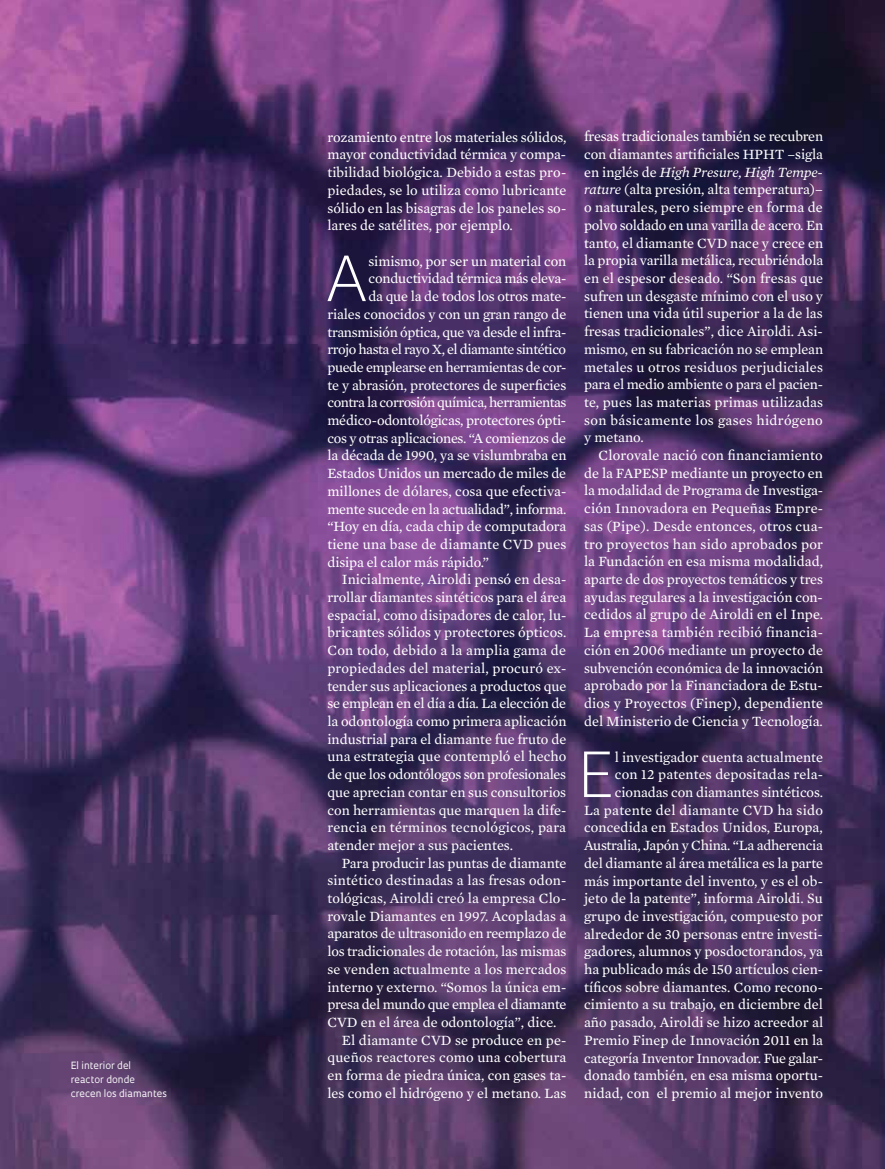
<style>
.page{position:relative;width:885px;height:1169px;background:#fff}
.page>*{position:absolute;margin:0;border:0;box-sizing:border-box;transform-origin:0 0}
.t1{font:300 60.45px "Fapesp";color:#fff}
.t2{font:14.4px/17.7px "Mercury Text G2";color:#fff;text-align:justify}
.t3{font:14.4px "Mercury Text G2";letter-spacing:-.02em;color:#fff}
.t4{font:14.4px "Mercury Text G2";letter-spacing:-.025em;color:#fff}
.t5{font:14.4px "Mercury Text G2";letter-spacing:-.035em;color:#fff}
.t6{font:14.4px "Mercury Text G2";letter-spacing:-.03em;color:#fff}
.t7{font:9.75px/14.1px "Oculum";color:#fff}
.s1{font-style:italic}
</style>
<div class="page">
<img style="left:0;top:0;width:885px;height:1168px">
<p class="t7" style="left:71px;top:1058px;width:98px">El interior del<br>reactor donde crecen los diamantes</p>
<p class="t2" style="left:327px;top:127px;width:241px">rozamiento entre los materiales sólidos, mayor conductividad térmica y compa&shy;tibilidad biológica. Debido a estas pro&shy;piedades, se lo utiliza como lubricante sólido en las bisagras de los paneles so&shy;lares de satélites, por ejemplo.</p>
<h1 class="t1" style="left:326px;top:237px;width:42px">A</h1>
<p class="t2" style="left:368px;top:251px;width:200px">simismo, por ser un material con</p>
<p class="t4" style="left:368px;top:268px;width:199px">conductividad térmica más eleva-</p>
<p class="t2" style="left:368px;top:287px;width:199px">da que la de todos los otros mate-</p>
<p class="t2" style="left:327px;top:304px;width:240px">riales conocidos y con un gran rango de</p>
<p class="t3" style="left:327px;top:321px;width:240px">transmisión óptica, que va desde el infra-</p>
<p class="t5" style="left:327px;top:339px;width:240px">rrojo hasta el rayo X, el diamante sintético</p>
<p class="t6" style="left:327px;top:357px;width:240px">puede emplearse en herramientas de cor-</p>
<p class="t2" style="left:327px;top:375px;width:240px">te y abrasión, protectores de superficies</p>
<p class="t5" style="left:327px;top:392px;width:241px">contra la corrosión química, herramientas</p>
<p class="t2" style="left:327px;top:410px;width:240px">médico-odontológicas, protectores ópti-</p>
<p class="t4" style="left:327px;top:427px;width:240px">cos y otras aplicaciones. “A comienzos de</p>
<p class="t2" style="left:327px;top:446px;width:241px">la década de 1990, ya se vislumbraba en</p>
<p class="t2" style="left:327px;top:464px;width:240px">Estados Unidos un mercado de miles de</p>
<p class="t2" style="left:327px;top:481px;width:240px">millones de dólares, cosa que efectiva-</p>
<p class="t3" style="left:327px;top:498px;width:240px">mente sucede en la actualidad”, informa.</p>
<p class="t2" style="left:327px;top:517px;width:240px">“Hoy en día, cada chip de computadora</p>
<p class="t2" style="left:327px;top:534px;width:241px">tiene una base de diamante CVD pues</p>
<p class="t2" style="left:327px;top:552px;width:163px">disipa el calor más rápido.”</p>
<p class="t2" style="left:342px;top:570px;width:226px">Inicialmente, Airoldi pensó en desa-</p>
<p class="t2" style="left:327px;top:587px;width:240px">rrollar diamantes sintéticos para el área</p>
<p class="t2" style="left:327px;top:605px;width:240px">espacial, como disipadores de calor, lu-</p>
<p class="t2" style="left:327px;top:623px;width:240px">bricantes sólidos y protectores ópticos.</p>
<p class="t2" style="left:327px;top:641px;width:240px">Con todo, debido a la amplia gama de</p>
<p class="t2" style="left:327px;top:658px;width:240px">propiedades del material, procuró ex-</p>
<p class="t2" style="left:327px;top:676px;width:240px">tender sus aplicaciones a productos que</p>
<p class="t3" style="left:327px;top:693px;width:240px">se emplean en el día a día. La elección de</p>
<p class="t2" style="left:327px;top:711px;width:241px">la odontología como primera aplicación</p>
<p class="t2" style="left:327px;top:729px;width:240px">industrial para el diamante fue fruto de</p>
<p class="t2" style="left:327px;top:747px;width:240px">una estrategia que contempló el hecho</p>
<p class="t3" style="left:327px;top:764px;width:240px">de que los odontólogos son profesionales</p>
<p class="t2" style="left:327px;top:782px;width:240px">que aprecian contar en sus consultorios</p>
<p class="t2" style="left:327px;top:800px;width:240px">con herramientas que marquen la dife-</p>
<p class="t2" style="left:327px;top:818px;width:240px">rencia en términos tecnológicos, para</p>
<p class="t2" style="left:327px;top:835px;width:187px">atender mejor a sus pacientes.</p>
<p class="t2" style="left:342px;top:853px;width:226px">Para producir las puntas de diamante</p>
<p class="t2" style="left:327px;top:871px;width:240px">sintético destinadas a las fresas odon-</p>
<p class="t2" style="left:327px;top:888px;width:240px">tológicas, Airoldi creó la empresa Clo-</p>
<p class="t2" style="left:327px;top:906px;width:241px">rovale Diamantes en 1997. Acopladas a</p>
<p class="t3" style="left:327px;top:923px;width:240px">aparatos de ultrasonido en reemplazo de</p>
<p class="t2" style="left:327px;top:941px;width:240px">los tradicionales de rotación, las mismas</p>
<p class="t2" style="left:327px;top:959px;width:240px">se venden actualmente a los mercados</p>
<p class="t2" style="left:327px;top:977px;width:240px">interno y externo. “Somos la única em-</p>
<p class="t4" style="left:327px;top:994px;width:241px">presa del mundo que emplea el diamante</p>
<p class="t2" style="left:327px;top:1012px;width:230px">CVD en el área de odontología”, dice.</p>
<p class="t2" style="left:342px;top:1030px;width:226px">El diamante CVD se produce en pe-</p>
<p class="t2" style="left:327px;top:1048px;width:240px">queños reactores como una cobertura</p>
<p class="t2" style="left:327px;top:1065px;width:240px">en forma de piedra única, con gases ta-</p>
<p class="t2" style="left:327px;top:1083px;width:240px">les como el hidrógeno y el metano. Las</p>
<p class="t2" style="left:584px;top:127px;width:241px">fresas tradicionales también se recubren con diamantes artificiales HPHT –sigla en inglés de <span class="s1">High Presure, High Tempe&shy;rature</span> (alta presión, alta temperatura)– o naturales, pero siempre en forma de polvo soldado en una varilla de acero. En tanto, el diamante CVD nace y crece en la propia varilla metálica, recubriéndola en el espesor deseado. “Son fresas que sufren un desgaste mínimo con el uso y tienen una vida útil superior a la de las fresas tradicionales”, dice Airoldi. Asi&shy;mismo, en su fabricación no se emplean metales u otros residuos perjudiciales para el medio ambiente o para el pacien&shy;te, pues las materias primas utilizadas son básicamente los gases hidrógeno y metano.</p>
<p class="t2" style="left:584px;top:445px;width:241px;text-indent:14px">Clorovale nació con financiamiento de la FAPESP mediante un proyecto en la modalidad de Programa de Investiga&shy;ción Innovadora en Pequeñas Empre&shy;sas (Pipe). Desde entonces, otros cua&shy;tro proyectos han sido aprobados por la Fundación en esa misma modalidad, aparte de dos proyectos temáticos y tres ayudas regulares a la investigación con&shy;cedidos al grupo de Airoldi en el Inpe.<br>La empresa también recibió financia&shy;ción en 2006 mediante un proyecto de subvención económica de la innovación aprobado por la Financiadora de Estu&shy;dios y Proyectos (Finep), dependiente del Ministerio de Ciencia y Tecnología.</p>
<h1 class="t1" style="left:579px;top:733px;width:36px">E</h1>
<p class="t2" style="left:584px;top:747px;width:241px;text-align:right">l investigador cuenta actualmente<br>con 12 patentes depositadas rela&shy;cionadas con diamantes sintéticos.<br>La patente del diamante CVD ha sido concedida en Estados Unidos, Europa, Australia, Japón y China. “La adherencia del diamante al área metálica es la parte más importante del invento, y es el ob&shy;jeto de la patente”, informa Airoldi. Su grupo de investigación, compuesto por alrededor de 30 personas entre investi&shy;gadores, alumnos y posdoctorandos, ya ha publicado más de 150 artículos cien&shy;tíficos sobre diamantes. Como recono&shy;cimiento a su trabajo, en diciembre del año pasado, Airoldi se hizo acreedor al Premio Finep de Innovación 2011 en la categoría Inventor Innovador. Fue galar&shy;donado también, en esa misma oportu&shy;nidad, con el premio al mejor invento</p>
</div>
